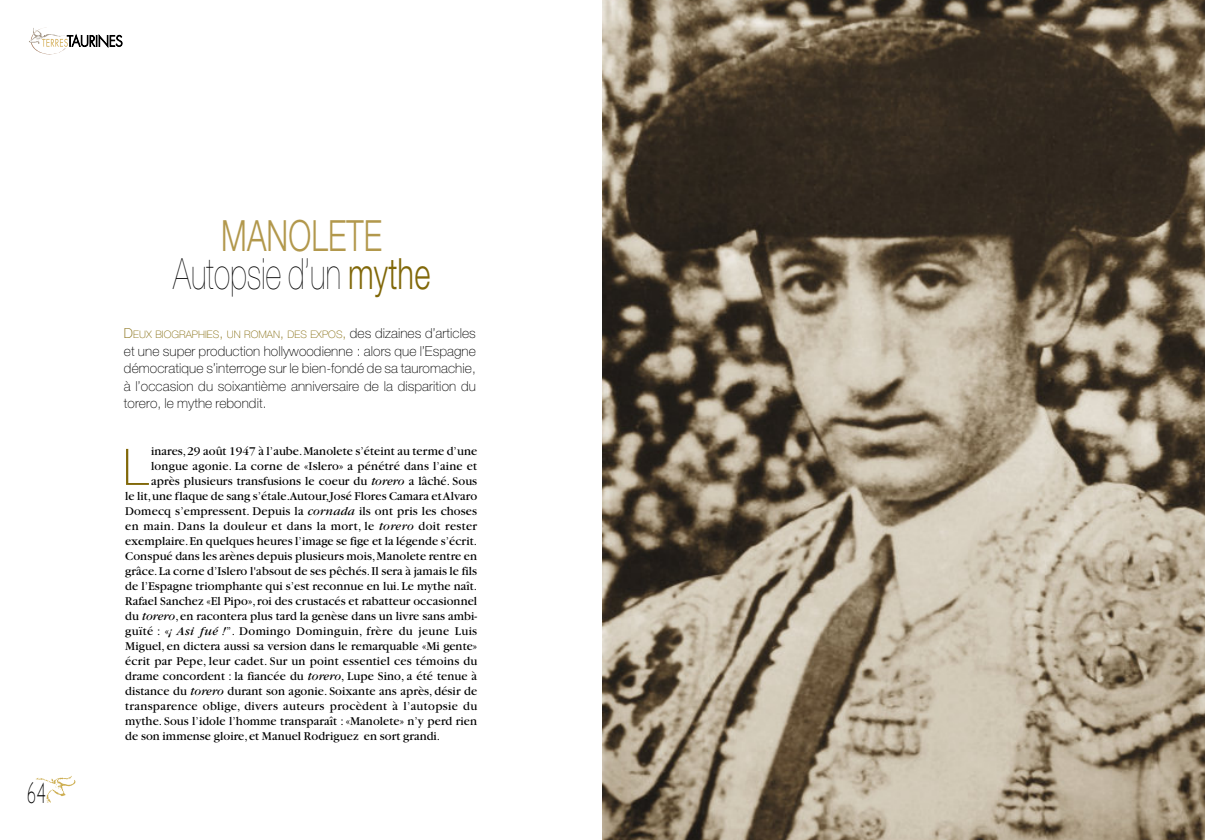
<style>
.page{position:relative;width:1205px;height:840px;background:#fff}
.page>*{position:absolute;margin:0;border:0;box-sizing:border-box;transform-origin:0 0}
.t1{font:100 50.38px "Helvetica Neue";color:#816809}
.t2{font:200 43.12px/38.8px "Helvetica Neue";letter-spacing:.005em;color:#000;text-align:center;scale:.71 1}
.t3{font:30.75px "Brighton Sans";color:#000;scale:.61 1}
.t4{font:100 13.75px/17.5px "Helvetica Neue";letter-spacing:.005em;color:#000;text-align:justify}
.t5{font:12.5px "Garamond";letter-spacing:.005em;color:#000}
.t6{font:12.5px "Garamond";letter-spacing:.025em;color:#000}
.t7{font:100 10.25px "Helvetica Neue";letter-spacing:.01em;color:#816809}
.s1{font-weight:300;color:#b2984c}
.s2{font-weight:300;color:#816809}
.s3{font-size:13.75px}
.s4{font-size:13.75px;color:#000}
.s5{font-style:italic}
</style>
<div class="page">
<svg style="left:36px;top:776px;width:40px;height:27px"></svg>
<svg style="left:29px;top:27px;width:93px;height:28px"></svg>
<img style="left:602px;top:0;width:603px;height:840px">
<h3 class="t3" style="left:27px;top:774px;width:33px">64</h3>
<h2 class="t2" style="left:173px;top:220px;width:364px"><span class="s1">MANOLETE<br></span>Autopsie d’un <span class="s2">mythe</span></h2>
<p class="t7" style="left:124px;top:331px;width:353px"><span class="s3">D</span>EUX BIOGRAPHIES<span class="s3">,</span> UN ROMAN<span class="s3">,</span> DES EXPOS<span class="s3">,</span> <span class="s4">des dizaines d’articles</span></p>
<p class="t4" style="left:124px;top:343px;width:353px">et une super production hollywoodienne : alors que l’Espagne démocratique s’interroge sur le bien-fondé de sa tauromachie, à l’occasion du soixantième anniversaire de la disparition du torero, le mythe rebondit.</p>
<h1 class="t1" style="left:123px;top:448px;width:27px">L</h1>
<p class="t5" style="left:151px;top:446px;width:328px">inares,29 août 1947 à l’aube.Manolete s’éteint au terme d’une</p>
<p class="t5" style="left:151px;top:461px;width:328px">longue agonie. La corne de «Islero» a pénétré dans l’aine et</p>
<p class="t5" style="left:151px;top:476px;width:328px">après plusieurs transfusions le coeur du <span class="s5">torero</span> a lâché. Sous</p>
<p class="t5" style="left:125px;top:491px;width:353px">le lit,une flaque de sang s’étale.Autour,José Flores Camara et Alvaro</p>
<p class="t5" style="left:125px;top:506px;width:353px">Domecq s’empressent. Depuis la <span class="s5">cornada</span> ils ont pris les choses</p>
<p class="t6" style="left:125px;top:521px;width:353px">en main. Dans la douleur et dans la mort, le <span class="s5">torero</span> doit rester</p>
<p class="t5" style="left:125px;top:536px;width:353px">exemplaire.En quelques heures l’image se fige et la légende s’écrit.</p>
<p class="t5" style="left:125px;top:551px;width:353px">Conspué dans les arènes depuis plusieurs mois,Manolete rentre en</p>
<p class="t5" style="left:125px;top:566px;width:353px">grâce.La corne d’Islero l'absout de ses pêchés.Il sera à jamais le fils</p>
<p class="t5" style="left:125px;top:581px;width:353px">de l’Espagne triomphante qui s’est reconnue en lui. Le mythe naît.</p>
<p class="t5" style="left:125px;top:596px;width:353px">Rafael Sanchez «El Pipo»,roi des crustacés et rabatteur occasionnel</p>
<p class="t5" style="left:125px;top:611px;width:353px">du <span class="s5">torero</span>,en racontera plus tard la genèse dans un livre sans ambi-</p>
<p class="t6" style="left:125px;top:626px;width:353px">guïté : «<span class="s5">¡ Asi fué !</span>”. Domingo Dominguin, frère du jeune Luis</p>
<p class="t5" style="left:125px;top:641px;width:353px">Miguel, en dictera aussi sa version dans le remarquable «Mi gente»</p>
<p class="t5" style="left:125px;top:656px;width:353px">écrit par Pepe, leur cadet. Sur un point essentiel ces témoins du</p>
<p class="t5" style="left:125px;top:671px;width:353px">drame concordent : la fiancée du <span class="s5">torero</span>, Lupe Sino, a été tenue à</p>
<p class="t5" style="left:125px;top:686px;width:353px">distance du <span class="s5">torero</span> durant son agonie. Soixante ans après, désir de</p>
<p class="t6" style="left:125px;top:701px;width:353px">transparence oblige, divers auteurs procèdent à l’autopsie du</p>
<p class="t5" style="left:125px;top:716px;width:353px">mythe. Sous l’idole l’homme transparaît :«Manolete» n’y perd rien</p>
<p class="t5" style="left:125px;top:731px;width:316px">de son immense gloire,et Manuel Rodriguez en sort grandi.</p>
</div>
